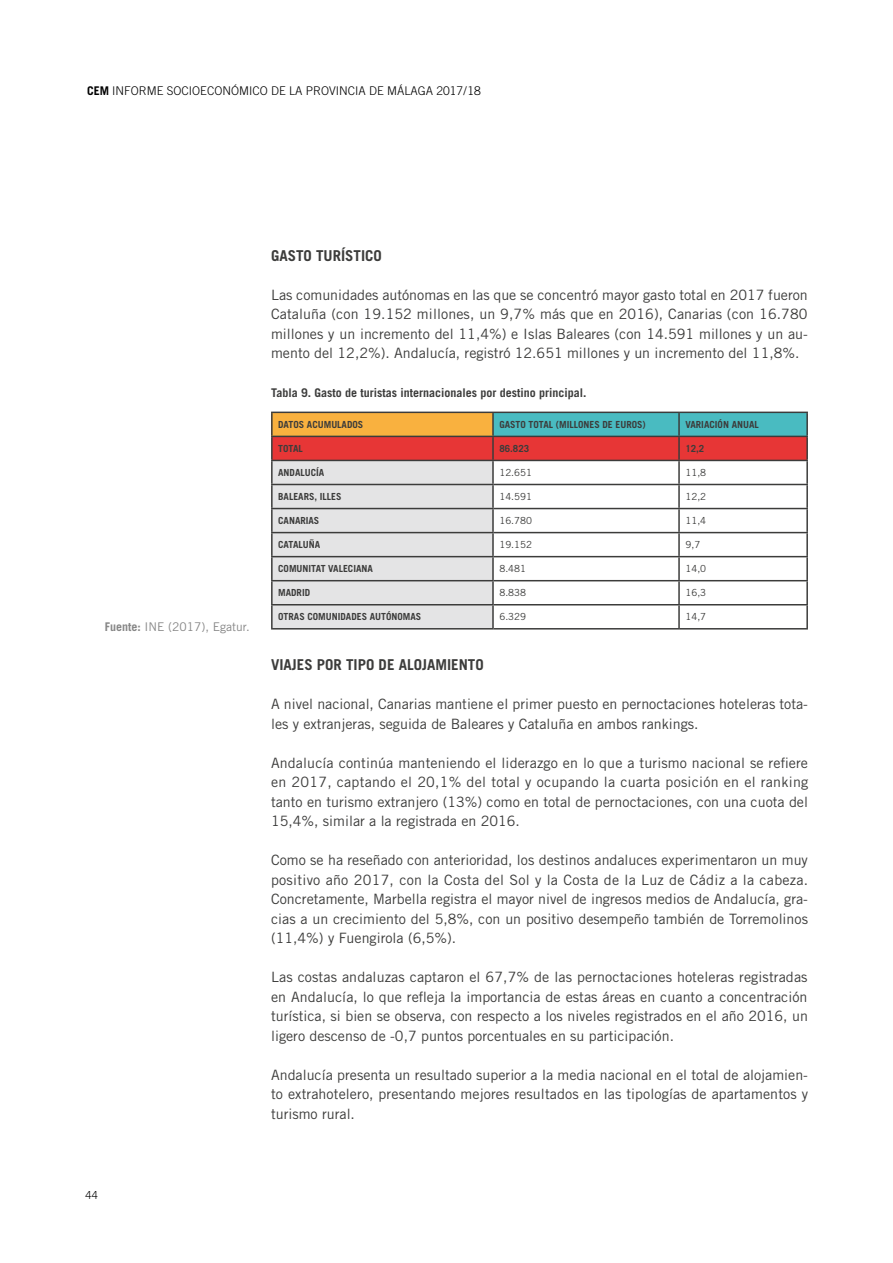
<style>
.page{position:relative;width:893px;height:1263px;background:#fff}
.page>*{position:absolute;margin:0;border:0;box-sizing:border-box;transform-origin:0 0}
.t1{font:700 15px "Trade Gothic LT Std";color:#3c3c3b}
.t2{font:14.25px/19.5px "Trade Gothic LT Std";color:#3c3c3b;text-align:justify}
.t3{font:700 12px "Trade Gothic LT Std";color:#3c3c3b}
.t4{font:300 12px "Trade Gothic LT Std";color:#000}
.t5{font:12px "Trade Gothic LT Std";color:#878787}
.t6{font:300 12px "Proxima Nova A";color:#000}
.t7{font:700 9.75px "Trade Gothic LT Std";color:#3c3c3b}
.t8{font:9.75px "Trade Gothic LT Std";color:#3c3c3b}
.s1{font-weight:700}
</style>
<div class="page">
<svg style="left:273px;top:413px;width:533px;height:215px"></svg>
<hr style="left:494px;top:604px;width:185px;height:1px;background:#3c3c3b">
<hr style="left:679px;top:604px;width:129px;height:1px;background:#3c3c3b">
<hr style="left:271px;top:412px;width:222px;height:1px;background:#3c3c3b">
<hr style="left:271px;top:413px;width:2px;height:23px;background:#3c3c3b">
<hr style="left:678px;top:413px;width:2px;height:23px;background:#3c3c3b">
<hr style="left:271px;top:484px;width:223px;height:1px;background:#3c3c3b">
<hr style="left:678px;top:437px;width:2px;height:23px;background:#3c3c3b">
<hr style="left:271px;top:508px;width:223px;height:1px;background:#3c3c3b">
<hr style="left:271px;top:532px;width:223px;height:1px;background:#3c3c3b">
<hr style="left:271px;top:556px;width:223px;height:1px;background:#3c3c3b">
<hr style="left:678px;top:461px;width:2px;height:23px;background:#3c3c3b">
<hr style="left:271px;top:580px;width:223px;height:1px;background:#3c3c3b">
<hr style="left:271px;top:604px;width:223px;height:1px;background:#3c3c3b">
<hr style="left:493px;top:412px;width:186px;height:1px;background:#3c3c3b">
<hr style="left:492px;top:413px;width:2px;height:23px;background:#3c3c3b">
<hr style="left:679px;top:412px;width:129px;height:1px;background:#3c3c3b">
<hr style="left:806px;top:413px;width:2px;height:23px;background:#3c3c3b">
<hr style="left:271px;top:436px;width:222px;height:1px;background:#3c3c3b">
<hr style="left:271px;top:437px;width:2px;height:23px;background:#3c3c3b">
<hr style="left:494px;top:484px;width:185px;height:1px;background:#3c3c3b">
<hr style="left:493px;top:436px;width:186px;height:1px;background:#3c3c3b">
<hr style="left:492px;top:437px;width:2px;height:23px;background:#3c3c3b">
<hr style="left:679px;top:436px;width:129px;height:1px;background:#3c3c3b">
<hr style="left:806px;top:437px;width:2px;height:23px;background:#3c3c3b">
<hr style="left:679px;top:484px;width:129px;height:1px;background:#3c3c3b">
<hr style="left:678px;top:485px;width:2px;height:23px;background:#3c3c3b">
<hr style="left:493px;top:460px;width:186px;height:1px;background:#3c3c3b">
<hr style="left:679px;top:460px;width:129px;height:1px;background:#3c3c3b">
<hr style="left:806px;top:461px;width:2px;height:23px;background:#3c3c3b">
<hr style="left:806px;top:485px;width:2px;height:23px;background:#3c3c3b">
<hr style="left:806px;top:509px;width:2px;height:23px;background:#3c3c3b">
<hr style="left:806px;top:533px;width:2px;height:23px;background:#3c3c3b">
<hr style="left:806px;top:557px;width:2px;height:23px;background:#3c3c3b">
<hr style="left:806px;top:581px;width:2px;height:23px;background:#3c3c3b">
<hr style="left:806px;top:605px;width:2px;height:23px;background:#3c3c3b">
<hr style="left:494px;top:628px;width:185px;height:1px;background:#3c3c3b">
<hr style="left:679px;top:628px;width:129px;height:1px;background:#3c3c3b">
<hr style="left:494px;top:508px;width:185px;height:1px;background:#3c3c3b">
<hr style="left:679px;top:508px;width:129px;height:1px;background:#3c3c3b">
<hr style="left:678px;top:509px;width:2px;height:23px;background:#3c3c3b">
<hr style="left:271px;top:460px;width:222px;height:1px;background:#3c3c3b">
<hr style="left:271px;top:461px;width:2px;height:23px;background:#3c3c3b">
<hr style="left:492px;top:461px;width:2px;height:23px;background:#3c3c3b">
<hr style="left:271px;top:485px;width:2px;height:23px;background:#3c3c3b">
<hr style="left:492px;top:485px;width:2px;height:23px;background:#3c3c3b">
<hr style="left:271px;top:509px;width:2px;height:23px;background:#3c3c3b">
<hr style="left:492px;top:509px;width:2px;height:23px;background:#3c3c3b">
<hr style="left:271px;top:533px;width:2px;height:23px;background:#3c3c3b">
<hr style="left:492px;top:533px;width:2px;height:23px;background:#3c3c3b">
<hr style="left:271px;top:557px;width:2px;height:23px;background:#3c3c3b">
<hr style="left:492px;top:557px;width:2px;height:23px;background:#3c3c3b">
<hr style="left:271px;top:581px;width:2px;height:23px;background:#3c3c3b">
<hr style="left:492px;top:581px;width:2px;height:23px;background:#3c3c3b">
<hr style="left:271px;top:605px;width:2px;height:23px;background:#3c3c3b">
<hr style="left:492px;top:605px;width:2px;height:23px;background:#3c3c3b">
<hr style="left:271px;top:628px;width:223px;height:1px;background:#3c3c3b">
<hr style="left:494px;top:532px;width:185px;height:1px;background:#3c3c3b">
<hr style="left:679px;top:532px;width:129px;height:1px;background:#3c3c3b">
<hr style="left:678px;top:533px;width:2px;height:23px;background:#3c3c3b">
<hr style="left:494px;top:556px;width:185px;height:1px;background:#3c3c3b">
<hr style="left:679px;top:556px;width:129px;height:1px;background:#3c3c3b">
<hr style="left:678px;top:557px;width:2px;height:23px;background:#3c3c3b">
<hr style="left:494px;top:580px;width:185px;height:1px;background:#3c3c3b">
<hr style="left:679px;top:580px;width:129px;height:1px;background:#3c3c3b">
<hr style="left:678px;top:581px;width:2px;height:23px;background:#3c3c3b">
<hr style="left:678px;top:605px;width:2px;height:23px;background:#3c3c3b">
<p class="t4" style="left:87px;top:83px;width:395px"><span class="s1">CEM</span> INFORME SOCIOECONÓMICO DE LA PROVINCIA DE MÁLAGA 2017/18</p>
<p class="t5" style="left:105px;top:620px;width:146px"><span class="s1">Fuente:</span> INE (2017), Egatur.</p>
<p class="t1" style="left:271px;top:246px;width:112px">GASTO TURÍSTICO</p>
<p class="t2" style="left:271px;top:285px;width:538px">Las comunidades autónomas en las que se concentró mayor gasto total en 2017 fueron Cataluña (con 19.152 millones, un 9,7% más que en 2016), Canarias (con 16.780 millones y un incremento del 11,4%) e Islas Baleares (con 14.591 millones y un au&shy;mento del 12,2%). Andalucía, registró 12.651 millones y un incremento del 11,8%.</p>
<p class="t3" style="left:271px;top:385px;width:317px">Tabla 9. Gasto de turistas internacionales por destino principal.</p>
<p class="t7" style="left:278px;top:418px;width:87px">DATOS ACUMULADOS</p>
<p class="t7" style="left:499px;top:418px;width:148px">GASTO TOTAL (MILLONES DE EUROS)</p>
<p class="t7" style="left:685px;top:418px;width:75px">VARIACIÓN ANUAL</p>
<p class="t7" style="left:278px;top:442px;width:26px">TOTAL</p>
<p class="t7" style="left:499px;top:442px;width:31px">86.823</p>
<p class="t7" style="left:685px;top:442px;width:20px">12,2</p>
<p class="t7" style="left:278px;top:466px;width:48px">ANDALUCÍA</p>
<p class="t8" style="left:499px;top:467px;width:34px">12.651</p>
<p class="t8" style="left:685px;top:467px;width:22px">11,8</p>
<p class="t7" style="left:278px;top:491px;width:65px">BALEARS, ILLES</p>
<p class="t8" style="left:499px;top:491px;width:34px">14.591</p>
<p class="t8" style="left:685px;top:491px;width:22px">12,2</p>
<p class="t7" style="left:278px;top:515px;width:43px">CANARIAS</p>
<p class="t8" style="left:499px;top:515px;width:34px">16.780</p>
<p class="t8" style="left:685px;top:515px;width:22px">11,4</p>
<p class="t7" style="left:278px;top:539px;width:43px">CATALUÑA</p>
<p class="t8" style="left:499px;top:539px;width:34px">19.152</p>
<p class="t8" style="left:685px;top:539px;width:16px">9,7</p>
<p class="t7" style="left:278px;top:563px;width:96px">COMUNITAT VALECIANA</p>
<p class="t8" style="left:499px;top:563px;width:28px">8.481</p>
<p class="t8" style="left:685px;top:563px;width:22px">14,0</p>
<p class="t7" style="left:278px;top:587px;width:33px">MADRID</p>
<p class="t8" style="left:499px;top:587px;width:28px">8.838</p>
<p class="t8" style="left:685px;top:587px;width:22px">16,3</p>
<p class="t7" style="left:278px;top:611px;width:145px">OTRAS COMUNIDADES AUTÓNOMAS</p>
<p class="t8" style="left:499px;top:611px;width:28px">6.329</p>
<p class="t8" style="left:685px;top:611px;width:22px">14,7</p>
<p class="t1" style="left:271px;top:655px;width:214px">VIAJES POR TIPO DE ALOJAMIENTO</p>
<p class="t2" style="left:271px;top:694px;width:538px">A nivel nacional, Canarias mantiene el primer puesto en pernoctaciones hoteleras tota&shy;les y extranjeras, seguida de Baleares y Cataluña en ambos rankings.</p>
<p class="t2" style="left:271px;top:753px;width:539px">Andalucía continúa manteniendo el liderazgo en lo que a turismo nacional se refiere en 2017, captando el 20,1% del total y ocupando la cuarta posición en el ranking tanto en turismo extranjero (13%) como en total de pernoctaciones, con una cuota del 15,4%, similar a la registrada en 2016.</p>
<p class="t2" style="left:271px;top:850px;width:539px">Como se ha reseñado con anterioridad, los destinos andaluces experimentaron un muy positivo año 2017, con la Costa del Sol y la Costa de la Luz de Cádiz a la cabeza.<br>Concretamente, Marbella registra el mayor nivel de ingresos medios de Andalucía, gra&shy;cias a un crecimiento del 5,8%, con un positivo desempeño también de Torremolinos (11,4%) y Fuengirola (6,5%).</p>
<p class="t2" style="left:271px;top:967px;width:538px">Las costas andaluzas captaron el 67,7% de las pernoctaciones hoteleras registradas en Andalucía, lo que refleja la importancia de estas áreas en cuanto a concentración turística, si bien se observa, con respecto a los niveles registrados en el año 2016, un ligero descenso de -0,7 puntos porcentuales en su participación.</p>
<p class="t2" style="left:271px;top:1064px;width:538px">Andalucía presenta un resultado superior a la media nacional en el total de alojamien&shy;to extrahotelero, presentando mejores resultados en las tipologías de apartamentos y turismo rural.</p>
<p class="t6" style="left:85px;top:1188px;width:14px">44</p>
</div>
